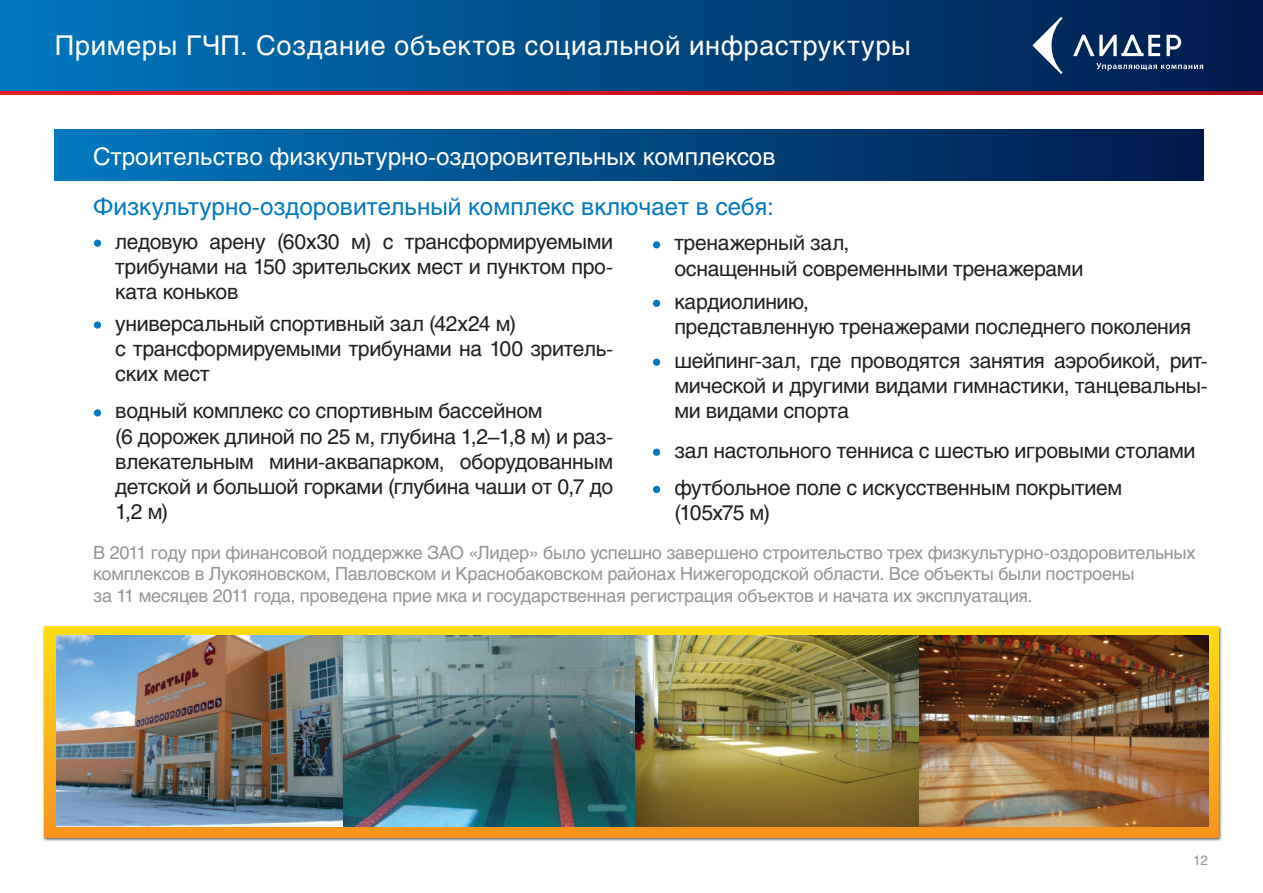
<style>
.page{position:relative;width:1263px;height:893px;background:#fff}
.page>*{position:absolute;margin:0;border:0;box-sizing:border-box;transform-origin:0 0}
.t1{font:27px "Helios C";letter-spacing:.025em;color:#fff}
.t2{font:24px "Helios C";color:#fff}
.t3{font:24px "Helios C";color:#0079c2}
.t4{font:21px/25.2px "Helios C";letter-spacing:-.015em;color:#231f20}
.t5{font:18px/21.6px "Helios C";letter-spacing:-.015em;color:#939598}
.t6{font:13.5px "Helios C";color:#939598}
</style>
<div class="page">
<img style="left:43px;top:626px;width:1179px;height:215px">
<svg style="left:44px;top:627px;width:1174px;height:211px;background:#f4b01f"></svg>
<div style="left:55px;top:130px;width:1148px;height:51px;background:linear-gradient(to right,#0078be,#001a4a)"></div>
<div style="left:0;top:0;width:1263px;height:91px;background:linear-gradient(to right,#0078be,#001a4a)"></div>
<svg style="left:0;top:91px;width:1263px;height:4px;background:#ce141c"></svg>
<div style="left:94px;top:240px;width:7px;height:7px;background:#0079c2;border-radius:50%"></div>
<div style="left:653px;top:449px;width:7px;height:7px;background:#0079c2;border-radius:50%"></div>
<div style="left:653px;top:486px;width:7px;height:7px;background:#0079c2;border-radius:50%"></div>
<div style="left:94px;top:321px;width:7px;height:8px;background:#0079c2;border-radius:50%"></div>
<div style="left:94px;top:409px;width:7px;height:7px;background:#0079c2;border-radius:50%"></div>
<div style="left:653px;top:241px;width:7px;height:7px;background:#0079c2;border-radius:50%"></div>
<div style="left:653px;top:300px;width:7px;height:7px;background:#0079c2;border-radius:50%"></div>
<div style="left:653px;top:359px;width:7px;height:7px;background:#0079c2;border-radius:50%"></div>
<img style="left:56px;top:635px;width:1152px;height:191px">
<svg style="left:1032px;top:17px;width:171px;height:57px;background:#284772"></svg>
<p class="t1" style="left:55px;top:29px;width:857px">Примеры ГЧП. Создание объектов социальной инфраструктуры</p>
<p class="t2" style="left:93px;top:142px;width:684px">Строительство физкультурно-оздоровительных комплексов</p>
<p class="t3" style="left:93px;top:192px;width:682px">Физкультурно-оздоровительный комплекс включает в себя:</p>
<p class="t4" style="left:115px;top:228px;width:499px;text-align:justify">ледовую арену (60х30 м) с трансформируемыми трибунами на 150 зрительских мест и пунктом про&shy;ката коньков</p>
<p class="t4" style="left:115px;top:310px;width:499px">универсальный спортивный зал (42х24 м)<br>с трансформируемыми трибунами на 100 зритель&shy;ских мест</p>
<p class="t4" style="left:115px;top:398px;width:499px">водный комплекс со спортивным бассейном<br>(6 дорожек длиной по 25 м, глубина 1,2–1,8 м) и раз&shy;влекательным мини-аквапарком, оборудованным детской и большой горками (глубина чаши от 0,7 до 1,2 м)</p>
<p class="t4" style="left:674px;top:230px;width:411px">тренажерный зал,<br>оснащенный современными тренажерами</p>
<p class="t4" style="left:674px;top:289px;width:518px">кардиолинию,<br>представленную тренажерами последнего поколения</p>
<p class="t4" style="left:674px;top:347px;width:535px;text-align:justify">шейпинг-зал, где проводятся занятия аэробикой, рит&shy;мической и другими видами гимнастики, танцевальны&shy;ми видами спорта</p>
<p class="t4" style="left:674px;top:431px;width:523px;line-height:37.2px">зал настольного тенниса с шестью игровыми столами футбольное поле с искусственным покрытием</p>
<p class="t4" style="left:674px;top:500px;width:97px">(105х75 м)</p>
<p class="t5" style="left:93px;top:541px;width:1104px">В 2011 году при финансовой поддержке ЗАО «Лидер» было успешно завершено строительство трех физкультурно-оздоровительных комплексов в Лукояновском, Павловском и Краснобаковском районах Нижегородской области. Все объекты были построены<br>за 11 месяцев 2011 года, проведена прие мка и государственная регистрация объектов и начата их эксплуатация.</p>
<p class="t6" style="left:1193px;top:852px;width:16px">12</p>
</div>
